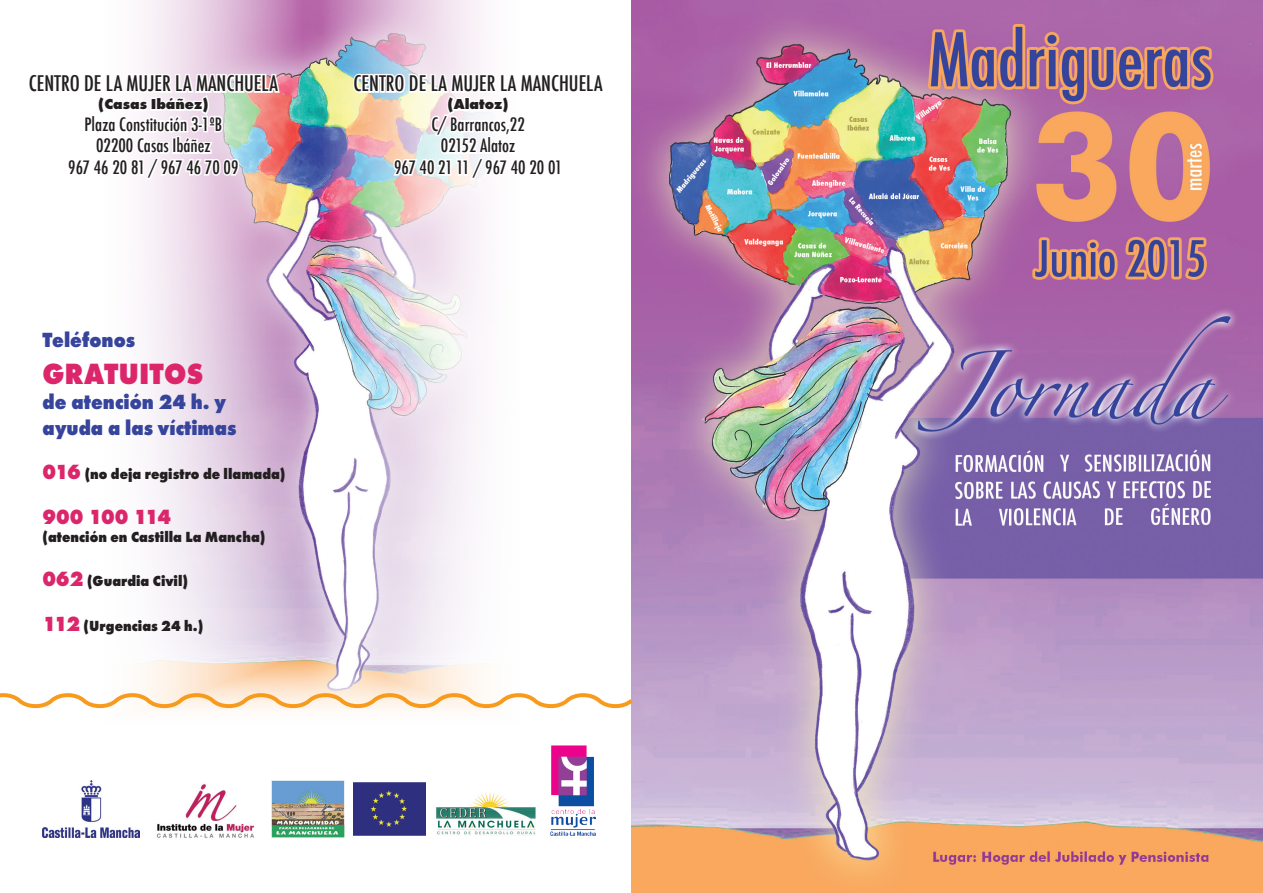
<style>
.page{position:relative;width:1263px;height:893px;background:#fff}
.page>*{position:absolute;margin:0;border:0;box-sizing:border-box;transform-origin:0 0}
.t1{font:800 30.45px "Futura T";color:#db266b;scale:.9 1}
.t2{font:800 21.45px "Futura T";letter-spacing:-.025em;color:#db266b;scale:.91 1}
.t3{font:800 21.3px/25.5px "Futura T";color:#36449c;scale:.91 1}
.t4{font:500 condensed 21px "Futura";color:#231f20}
.t5{font:500 condensed 18px/21.6px "Futura";color:#231f20;text-align:center}
.t6{font:800 15.15px "Futura T";color:#231f20;scale:.9 1}
.t7{font:800 15px "Futura T";color:#231f20}
.s1{font-size:21.45px;color:#db266b}
</style>
<div class="page">
<img style="left:631px;top:0;width:632px;height:893px">
<img style="left:143px;top:0;width:338px;height:688px">
<svg style="left:143px;top:47px;width:139px;height:135px"></svg>
<svg style="left:351px;top:47px;width:136px;height:135px"></svg>
<svg style="left:0;top:688px;width:637px;height:26px"></svg>
<img style="left:551px;top:745px;width:44px;height:91px">
<img style="left:156px;top:784px;width:99px;height:54px">
<img style="left:272px;top:780px;width:72px;height:57px">
<img style="left:353px;top:782px;width:72px;height:54px">
<img style="left:436px;top:792px;width:100px;height:43px">
<img style="left:43px;top:780px;width:97px;height:57px">
<p class="t4" style="left:29px;top:70px;width:251px">CENTRO DE LA MUJER LA MANCHUELA</p>
<p class="t7" style="left:98px;top:95px;width:112px">(Casas Ibáñez)</p>
<p class="t5" style="left:68px;top:114px;width:172px">Plaza Constitución 3-1ºB<br>02200 Casas Ibáñez<br>967 46 20 81 / 967 46 70 09</p>
<p class="t3" style="left:43px;top:327px;width:103px">Teléfonos</p>
<h1 class="t1" style="left:43px;top:355px;width:180px">GRATUITOS</h1>
<p class="t3" style="left:43px;top:389px;width:215px">de atención 24 h. y ayuda a las víctimas</p>
<p class="t6" style="left:43px;top:465px;width:271px"><span class="s1">016</span> (no deja registro de llamada)</p>
<p class="t2" style="left:43px;top:504px;width:143px">900 100 114</p>
<p class="t6" style="left:43px;top:528px;width:249px">(atención en Castilla La Mancha)</p>
<p class="t6" style="left:43px;top:572px;width:163px"><span class="s1">062</span> (Guardia Civil)</p>
<p class="t6" style="left:43px;top:616px;width:180px"><span class="s1">112</span> (Urgencias 24 h.)</p>
<p class="t4" style="left:354px;top:70px;width:251px">CENTRO DE LA MUJER LA MANCHUELA</p>
<p class="t7" style="left:448px;top:95px;width:62px">(Alatoz)</p>
<p class="t5" style="left:394px;top:114px;width:170px">C/ Barrancos,22<br>02152 Alatoz<br>967 40 21 11 / 967 40 20 01</p>
</div>
